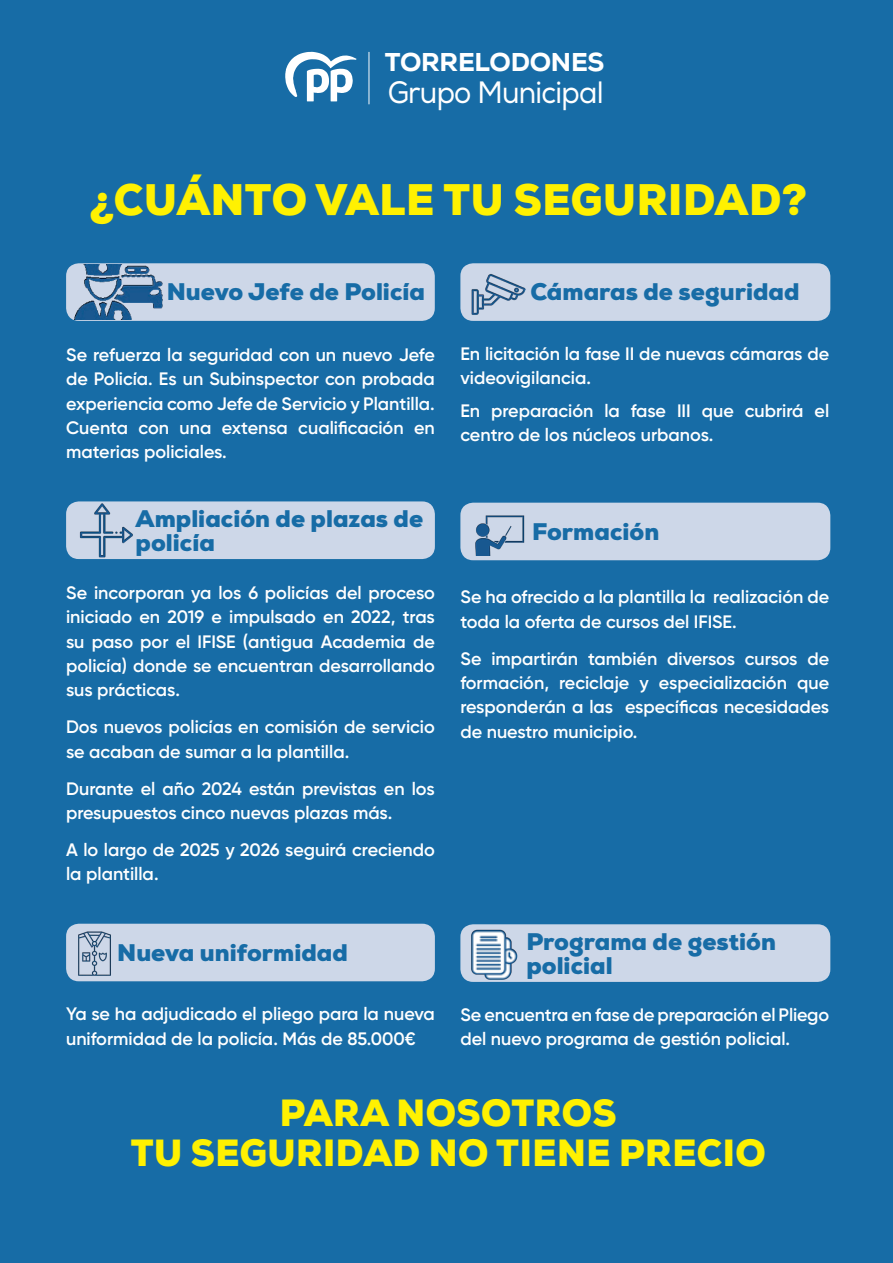
<style>
.page{position:relative;width:893px;height:1263px;background:#176ca6}
.page>*{position:absolute;margin:0;border:0;box-sizing:border-box;transform-origin:0 0}
.t1{font:900 44.1px "Nexa";letter-spacing:.015em;color:#fff101;scale:.95 1}
.t2{font:900 37.8px/40.5px "Nexa";letter-spacing:.015em;color:#fff101;text-align:center;scale:.95 1}
.t3{font:30.9px "Nexa";letter-spacing:-.025em;color:#fff;scale:.93 1}
.t4{font:800 25.8px "Nexa";letter-spacing:-.01em;color:#fff}
.t5{font:900 24px/24px "Nexa";color:#176ca6}
.t6{font:600 18px/24.3px "Gilroy";color:#fff}
</style>
<div class="page">
<svg style="left:285px;top:52px;width:71px;height:49px"></svg>
<svg style="left:368px;top:52px;width:1px;height:52px"></svg>
<div style="left:66px;top:263px;width:369px;height:58px;background:#cdd7e8;border-radius:13px"></div>
<img style="left:67px;top:264px;width:96px;height:56px">
<div style="left:66px;top:501px;width:369px;height:58px;background:#cdd7e8;border-radius:13px"></div>
<img style="left:79px;top:503px;width:54px;height:54px">
<div style="left:66px;top:924px;width:369px;height:57px;background:#cdd7e8;border-radius:13px"></div>
<img style="left:78px;top:931px;width:33px;height:45px">
<div style="left:460px;top:263px;width:370px;height:58px;background:#cdd7e8;border-radius:13px"></div>
<img style="left:471px;top:274px;width:54px;height:41px">
<div style="left:460px;top:503px;width:370px;height:57px;background:#cdd7e8;border-radius:13px"></div>
<img style="left:475px;top:515px;width:50px;height:41px">
<div style="left:460px;top:924px;width:370px;height:58px;background:#cdd7e8;border-radius:13px"></div>
<img style="left:471px;top:930px;width:47px;height:50px">
<h3 class="t4" style="left:385px;top:45px;width:221px">TORRELODONES</h3>
<h3 class="t3" style="left:388px;top:74px;width:234px">Grupo Municipal</h3>
<h1 class="t1" style="left:89px;top:172px;width:757px">¿CUÁNTO VALE TU SEGURIDAD?</h1>
<h3 class="t5" style="left:167px;top:280px;width:260px">Nuevo Jefe de Policía</h3>
<p class="t6" style="left:66px;top:342px;width:370px;text-align:justify">Se refuerza la seguridad con un nuevo Jefe de Policía. Es un Subinspector con probada experiencia como Jefe de Servicio y Plantilla.<br>Cuenta con una extensa cualificación en materias policiales.</p>
<h3 class="t5" style="left:136px;top:506px;width:289px">Ampliación de plazas de policía</h3>
<p class="t6" style="left:66px;top:580px;width:370px;text-align:justify">Se incorporan ya los 6 policías del proceso iniciado en 2019 e impulsado en 2022, tras su paso por el IFISE (antigua Academia de policía) donde se encuentran desarrollando sus prácticas.</p>
<p class="t6" style="left:66px;top:715px;width:370px">Dos nuevos policías en comisión de servicio se acaban de sumar a la plantilla.</p>
<p class="t6" style="left:66px;top:776px;width:370px">Durante el año 2024 están previstas en los presupuestos cinco nuevas plazas más.</p>
<p class="t6" style="left:66px;top:837px;width:370px">A lo largo de 2025 y 2026 seguirá creciendo la plantilla.</p>
<h3 class="t5" style="left:117px;top:941px;width:232px">Nueva uniformidad</h3>
<p class="t6" style="left:66px;top:1001px;width:370px">Ya se ha adjudicado el pliego para la nueva uniformidad de la policía. Más de 85.000€</p>
<h3 class="t5" style="left:530px;top:280px;width:271px">Cámaras de seguridad</h3>
<p class="t6" style="left:460px;top:341px;width:370px">En licitación la fase II de nuevas cámaras de videovigilancia.</p>
<p class="t6" style="left:460px;top:399px;width:370px">En preparación la fase III que cubrirá el centro de los núcleos urbanos.</p>
<h3 class="t5" style="left:532px;top:520px;width:129px">Formación</h3>
<p class="t6" style="left:460px;top:585px;width:370px">Se ha ofrecido a la plantilla la realización de toda la oferta de cursos del IFISE.</p>
<p class="t6" style="left:460px;top:646px;width:370px;text-align:justify">Se impartirán también diversos cursos de formación, reciclaje y especialización que responderán a las específicas necesidades de nuestro municipio.</p>
<h3 class="t5" style="left:526px;top:929px;width:251px">Programa de gestión policial</h3>
<p class="t6" style="left:460px;top:1002px;width:370px">Se encuentra en fase de preparación el Pliego del nuevo programa de gestión policial.</p>
<h2 class="t2" style="left:131px;top:1092px;width:670px">PARA NOSOTROS<br>TU SEGURIDAD NO TIENE PRECIO</h2>
</div>
